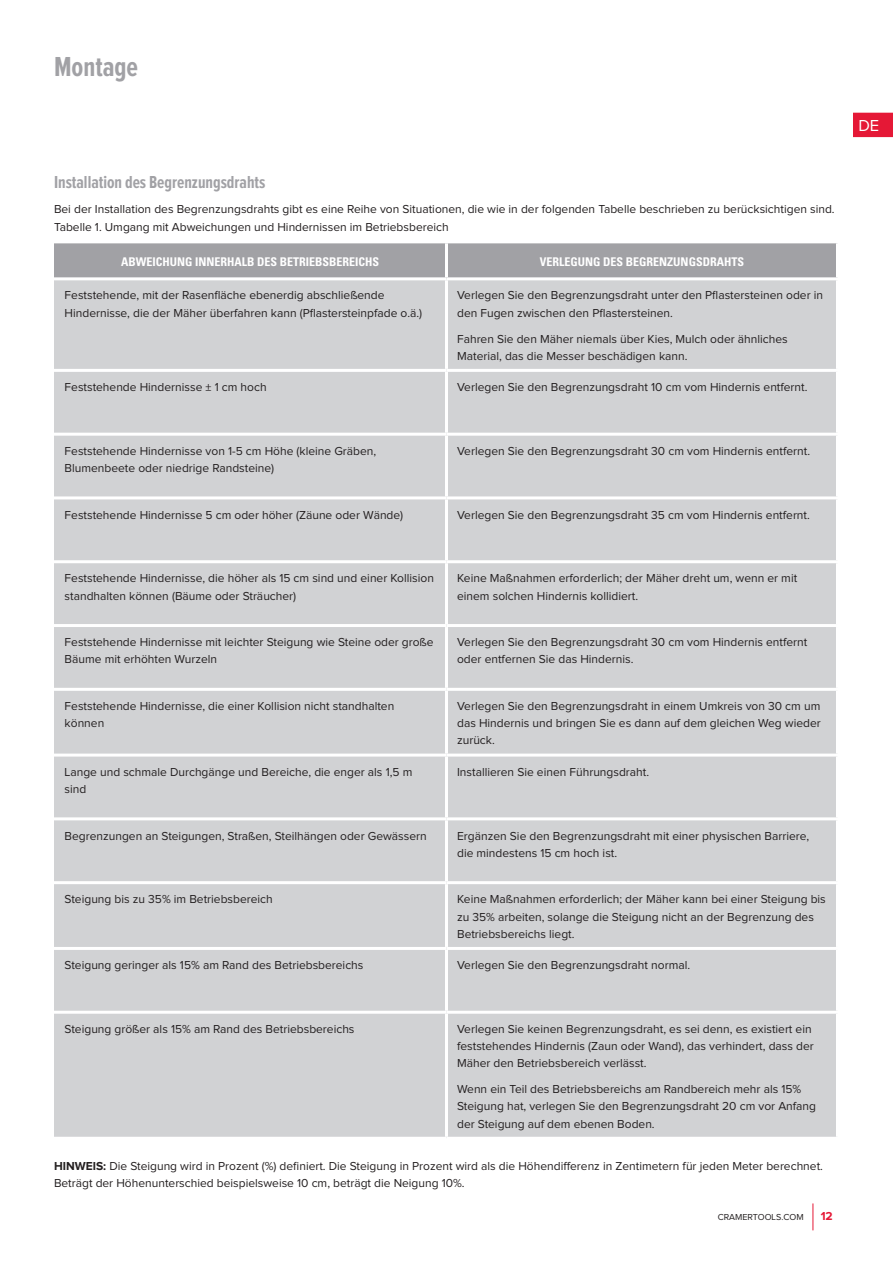
<style>
.page{position:relative;width:893px;height:1263px;background:#fff}
.page>*{position:absolute;margin:0;border:0;box-sizing:border-box;transform-origin:0 0}
.Rubrik_1_TOC_Greenwo{font:700 28.5px "Proxima Nova Ex Cn";color:#a1a1a5}
.Introtext{font:700 18px "Proxima Nova Ex Cn";color:#a1a1a5}
.t1{font:16.5px "Proxima Nova";color:#fff}
.Brödtext{font:12px/17.2px "Proxima Nova";color:#231f20}
.TabellHuvud_Greenwor{font:700 condensed 12px "Univers LT Std";color:#fff}
.t2{font:700 12px "Proxima Nova";color:#e51836}
.t3{font:9px "Proxima Nova";color:#231f20}
.s1{font-weight:700}
</style>
<div class="page">
<svg style="left:813px;top:1203px;width:1px;height:27px"></svg>
<svg style="left:853px;top:112px;width:40px;height:26px"></svg>
<div style="left:54px;top:243px;width:782px;height:34px;background:#a1a1a5"></div>
<div style="left:54px;top:280px;width:782px;height:857px;background:#d1d2d4"></div>
<hr style="left:445px;top:243px;width:3px;height:34px;background:#fff">
<hr style="left:445px;top:280px;width:3px;height:89px;background:#fff">
<hr style="left:54px;top:369px;width:392px;height:3px;background:#fff">
<hr style="left:446px;top:369px;width:393px;height:3px;background:#fff">
<hr style="left:445px;top:372px;width:3px;height:61px;background:#fff">
<hr style="left:445px;top:436px;width:3px;height:60px;background:#fff">
<hr style="left:54px;top:496px;width:392px;height:3px;background:#fff">
<hr style="left:446px;top:496px;width:393px;height:3px;background:#fff">
<hr style="left:445px;top:499px;width:3px;height:61px;background:#fff">
<hr style="left:54px;top:560px;width:392px;height:3px;background:#fff">
<hr style="left:446px;top:560px;width:393px;height:3px;background:#fff">
<hr style="left:445px;top:563px;width:3px;height:61px;background:#fff">
<hr style="left:54px;top:624px;width:392px;height:3px;background:#fff">
<hr style="left:446px;top:624px;width:393px;height:3px;background:#fff">
<hr style="left:445px;top:627px;width:3px;height:61px;background:#fff">
<hr style="left:54px;top:688px;width:392px;height:3px;background:#fff">
<hr style="left:446px;top:688px;width:393px;height:3px;background:#fff">
<hr style="left:445px;top:691px;width:3px;height:62px;background:#fff">
<hr style="left:54px;top:753px;width:392px;height:3px;background:#fff">
<hr style="left:446px;top:753px;width:393px;height:3px;background:#fff">
<hr style="left:445px;top:756px;width:3px;height:61px;background:#fff">
<hr style="left:54px;top:817px;width:392px;height:3px;background:#fff">
<hr style="left:446px;top:817px;width:393px;height:3px;background:#fff">
<hr style="left:445px;top:820px;width:3px;height:61px;background:#fff">
<hr style="left:54px;top:881px;width:392px;height:3px;background:#fff">
<hr style="left:446px;top:881px;width:393px;height:3px;background:#fff">
<hr style="left:445px;top:884px;width:3px;height:63px;background:#fff">
<hr style="left:54px;top:947px;width:392px;height:3px;background:#fff">
<hr style="left:446px;top:947px;width:393px;height:3px;background:#fff">
<hr style="left:445px;top:950px;width:3px;height:61px;background:#fff">
<hr style="left:54px;top:1011px;width:392px;height:3px;background:#fff">
<hr style="left:446px;top:1011px;width:393px;height:3px;background:#fff">
<hr style="left:445px;top:1014px;width:3px;height:123px;background:#fff">
<hr style="left:54px;top:433px;width:392px;height:3px;background:#fff">
<hr style="left:446px;top:433px;width:393px;height:3px;background:#fff">
<p class="Rubrik_1_TOC_Greenwo" style="left:54px;top:53px;width:86px">Montage</p>
<p class="Introtext" style="left:54px;top:173px;width:213px">Installation des Begrenzungsdrahts</p>
<p class="Brödtext" style="left:54px;top:201px;width:782px">Bei der Installation des Begrenzungsdrahts gibt es eine Reihe von Situationen, die wie in der folgenden Tabelle beschrieben zu berücksichtigen sind.<br>Tabelle 1. Umgang mit Abweichungen und Hindernissen im Betriebsbereich</p>
<p class="TabellHuvud_Greenwor" style="left:121px;top:254px;width:260px">ABWEICHUNG INNERHALB DES BETRIEBSBEREICHS</p>
<p class="TabellHuvud_Greenwor" style="left:540px;top:254px;width:206px">VERLEGUNG DES BEGRENZUNGSDRAHTS</p>
<p class="Brödtext" style="left:65px;top:287px;width:359px">Feststehende, mit der Rasenfläche ebenerdig abschließende<br>Hindernisse, die der Mäher überfahren kann (Pflastersteinpfade o.ä.)</p>
<p class="Brödtext" style="left:457px;top:287px;width:367px">Verlegen Sie den Begrenzungsdraht unter den Pflastersteinen oder in den Fugen zwischen den Pflastersteinen.</p>
<p class="Brödtext" style="left:457px;top:330px;width:332px">Fahren Sie den Mäher niemals über Kies, Mulch oder ähnliches<br>Material, das die Messer beschädigen kann.</p>
<p class="Brödtext" style="left:65px;top:379px;width:204px">Feststehende Hindernisse ± 1 cm hoch</p>
<p class="Brödtext" style="left:457px;top:379px;width:352px">Verlegen Sie den Begrenzungsdraht 10 cm vom Hindernis entfernt.</p>
<p class="Brödtext" style="left:65px;top:443px;width:313px">Feststehende Hindernisse von 1-5 cm Höhe (kleine Gräben,<br>Blumenbeete oder niedrige Randsteine)</p>
<p class="Brödtext" style="left:457px;top:443px;width:354px">Verlegen Sie den Begrenzungsdraht 30 cm vom Hindernis entfernt.</p>
<p class="Brödtext" style="left:65px;top:506px;width:340px">Feststehende Hindernisse 5 cm oder höher (Zäune oder Wände)</p>
<p class="Brödtext" style="left:457px;top:506px;width:354px">Verlegen Sie den Begrenzungsdraht 35 cm vom Hindernis entfernt.</p>
<p class="Brödtext" style="left:65px;top:570px;width:371px">Feststehende Hindernisse, die höher als 15 cm sind und einer Kollision standhalten können (Bäume oder Sträucher)</p>
<p class="Brödtext" style="left:457px;top:570px;width:342px">Keine Maßnahmen erforderlich; der Mäher dreht um, wenn er mit einem solchen Hindernis kollidiert.</p>
<p class="Brödtext" style="left:65px;top:634px;width:370px">Feststehende Hindernisse mit leichter Steigung wie Steine oder große<br>Bäume mit erhöhten Wurzeln</p>
<p class="Brödtext" style="left:457px;top:634px;width:352px">Verlegen Sie den Begrenzungsdraht 30 cm vom Hindernis entfernt oder entfernen Sie das Hindernis.</p>
<p class="Brödtext" style="left:65px;top:698px;width:331px">Feststehende Hindernisse, die einer Kollision nicht standhalten können</p>
<p class="Brödtext" style="left:457px;top:698px;width:365px;text-align:justify">Verlegen Sie den Begrenzungsdraht in einem Umkreis von 30 cm um das Hindernis und bringen Sie es dann auf dem gleichen Weg wieder zurück.</p>
<p class="Brödtext" style="left:65px;top:764px;width:349px">Lange und schmale Durchgänge und Bereiche, die enger als 1,5 m sind</p>
<p class="Brödtext" style="left:457px;top:764px;width:194px">Installieren Sie einen Führungsdraht.</p>
<p class="Brödtext" style="left:65px;top:827px;width:364px">Begrenzungen an Steigungen, Straßen, Steilhängen oder Gewässern</p>
<p class="Brödtext" style="left:457px;top:827px;width:354px">Ergänzen Sie den Begrenzungsdraht mit einer physischen Barriere, die mindestens 15 cm hoch ist.</p>
<p class="Brödtext" style="left:65px;top:891px;width:210px">Steigung bis zu 35% im Betriebsbereich</p>
<p class="Brödtext" style="left:457px;top:891px;width:370px">Keine Maßnahmen erforderlich; der Mäher kann bei einer Steigung bis zu 35% arbeiten, solange die Steigung nicht an der Begrenzung des<br>Betriebsbereichs liegt.</p>
<p class="Brödtext" style="left:65px;top:957px;width:300px">Steigung geringer als 15% am Rand des Betriebsbereichs</p>
<p class="Brödtext" style="left:457px;top:957px;width:235px">Verlegen Sie den Begrenzungsdraht normal.</p>
<p class="Brödtext" style="left:65px;top:1021px;width:291px">Steigung größer als 15% am Rand des Betriebsbereichs</p>
<p class="Brödtext" style="left:457px;top:1021px;width:358px">Verlegen Sie keinen Begrenzungsdraht, es sei denn, es existiert ein feststehendes Hindernis (Zaun oder Wand), das verhindert, dass der<br>Mäher den Betriebsbereich verlässt.</p>
<p class="Brödtext" style="left:457px;top:1081px;width:360px">Wenn ein Teil des Betriebsbereichs am Randbereich mehr als 15%<br>Steigung hat, verlegen Sie den Begrenzungsdraht 20 cm vor Anfang der Steigung auf dem ebenen Boden.</p>
<p class="Brödtext" style="left:54px;top:1158px;width:770px"><span class="s1">HINWEIS:</span> Die Steigung wird in Prozent (%) definiert. Die Steigung in Prozent wird als die Höhendifferenz in Zentimetern für jeden Meter berechnet.<br>Beträgt der Höhenunterschied beispielsweise 10 cm, beträgt die Neigung 10%.</p>
<p class="t3" style="left:718px;top:1213px;width:87px">CRAMERTOOLS.COM</p>
<p class="t2" style="left:821px;top:1211px;width:14px">12</p>
<h3 class="t1" style="left:858px;top:118px;width:22px">DE</h3>
</div>
